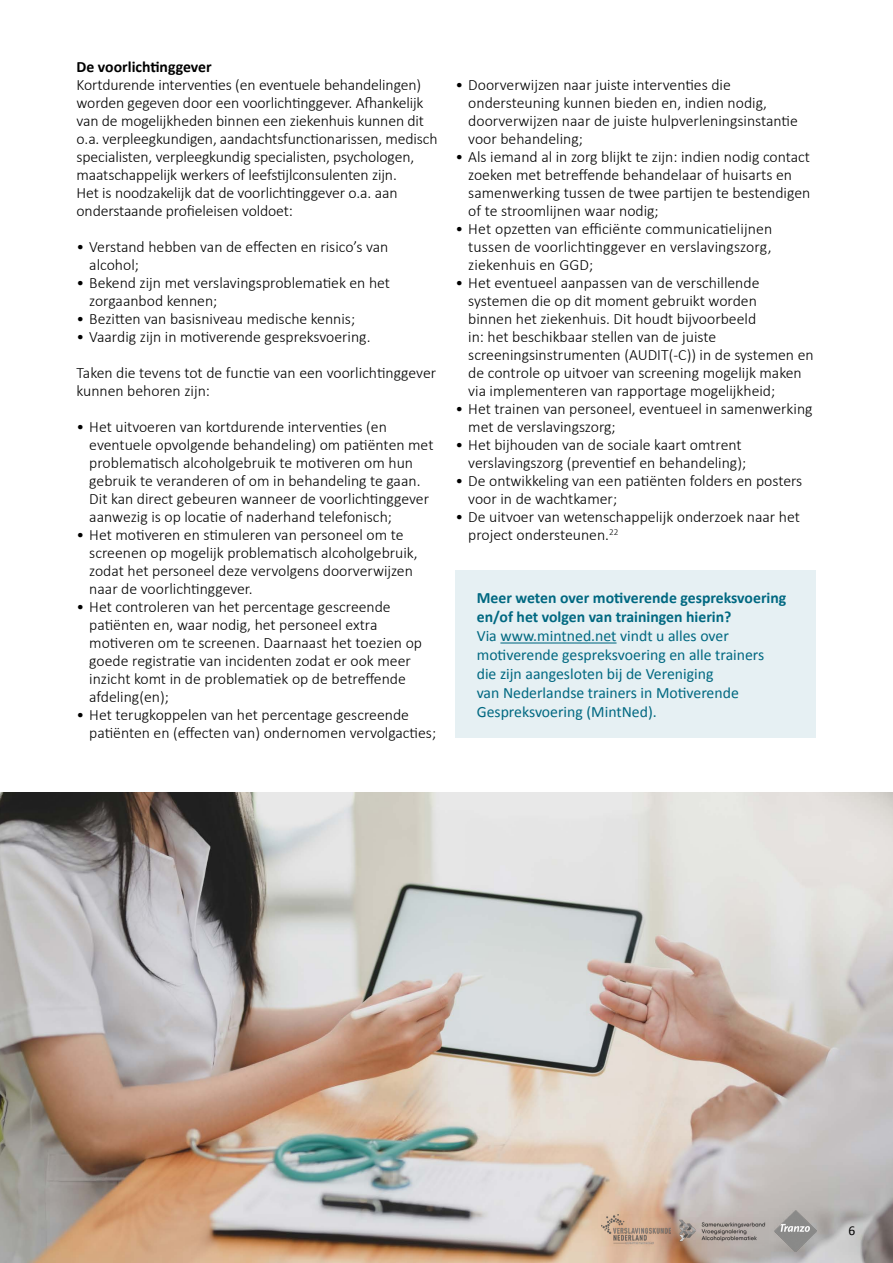
<style>
.page{position:relative;width:893px;height:1263px;background:#fff}
.page>*{position:absolute;margin:0;border:0;box-sizing:border-box;transform-origin:0 0}
.t1{font:300 15.75px/18px "Calibri";color:#000}
.t2{font:15.75px/18.9px "Calibri";color:#006881}
.t3{font:700 15.75px/18.9px "Calibri";color:#006881}
.t4{font:700 15.75px "Calibri";color:#000}
.t5{font:13.5px "Calibri";color:#000}
</style>
<div class="page">
<img style="left:0;top:792px;width:893px;height:471px">
<div style="left:455px;top:570px;width:361px;height:168px;background:#e6f0f3"></div>
<hr style="left:500px;top:642px;width:117px;height:1px;background:#006881">
<img style="left:601px;top:1215px;width:69px;height:32px">
<img style="left:677px;top:1217px;width:91px;height:27px">
<img style="left:775px;top:1210px;width:41px;height:41px">
<p class="t4" style="left:77px;top:57px;width:137px">De voorlichtinggever</p>
<p class="t1" style="left:77px;top:75px;width:363px">Kortdurende interventies (en eventuele behandelingen) worden gegeven door een voorlichtinggever. Afhankelijk van de mogelijkheden binnen een ziekenhuis kunnen dit o.a. verpleegkundigen, aandachtsfunctionarissen, medisch specialisten, verpleegkundig specialisten, psychologen, maatschappelijk werkers of leefstijlconsulenten zijn.<br>Het is noodzakelijk dat de voorlichtinggever o.a. aan onderstaande profieleisen voldoet:</p>
<p class="t1" style="left:89px;top:237px;width:301px;text-indent:-13px">• Verstand hebben van de effecten en risico’s van alcohol;</p>
<p class="t1" style="left:89px;top:273px;width:302px;text-indent:-13px">• Bekend zijn met verslavingsproblematiek en het zorgaanbod kennen;</p>
<p class="t1" style="left:77px;top:309px;width:280px">• Bezitten van basisniveau medische kennis;</p>
<p class="t1" style="left:77px;top:327px;width:295px">• Vaardig zijn in motiverende gespreksvoering.</p>
<p class="t1" style="left:77px;top:363px;width:361px">Taken die tevens tot de functie van een voorlichtinggever kunnen behoren zijn:</p>
<p class="t1" style="left:89px;top:417px;width:346px;text-indent:-13px">• Het uitvoeren van kortdurende interventies (en eventuele opvolgende behandeling) om patiënten met problematisch alcoholgebruik te motiveren om hun gebruik te veranderen of om in behandeling te gaan.<br>Dit kan direct gebeuren wanneer de voorlichtinggever aanwezig is op locatie of naderhand telefonisch;</p>
<p class="t1" style="left:89px;top:525px;width:330px;text-indent:-13px">• Het motiveren en stimuleren van personeel om te screenen op mogelijk problematisch alcoholgebruik, zodat het personeel deze vervolgens doorverwijzen naar de voorlichtinggever.</p>
<p class="t1" style="left:89px;top:597px;width:334px;text-indent:-13px">• Het controleren van het percentage gescreende patiënten en, waar nodig, het personeel extra motiveren om te screenen. Daarnaast het toezien op goede registratie van incidenten zodat er ook meer inzicht komt in de problematiek op de betreffende afdeling(en);</p>
<p class="t1" style="left:89px;top:705px;width:348px;text-indent:-13px">• Het terugkoppelen van het percentage gescreende patiënten en (effecten van) ondernomen vervolgacties;</p>
<p class="t1" style="left:468px;top:75px;width:331px;text-indent:-13px">• Doorverwijzen naar juiste interventies die ondersteuning kunnen bieden en, indien nodig, doorverwijzen naar de juiste hulpverleningsinstantie voor behandeling;</p>
<p class="t1" style="left:468px;top:147px;width:344px;text-indent:-13px">• Als iemand al in zorg blijkt te zijn: indien nodig contact zoeken met betreffende behandelaar of huisarts en samenwerking tussen de twee partijen te bestendigen of te stroomlijnen waar nodig;</p>
<p class="t1" style="left:468px;top:219px;width:306px;text-align:justify;text-indent:-13px">• Het opzetten van efficiënte communicatielijnen tussen de voorlichtinggever en verslavingszorg, ziekenhuis en GGD;</p>
<p class="t1" style="left:468px;top:273px;width:347px;text-indent:-13px">• Het eventueel aanpassen van de verschillende systemen die op dit moment gebruikt worden<br>binnen het ziekenhuis. Dit houdt bijvoorbeeld<br>in: het beschikbaar stellen van de juiste screeningsinstrumenten (AUDIT(-C)) in de systemen en de controle op uitvoer van screening mogelijk maken via implementeren van rapportage mogelijkheid;</p>
<p class="t1" style="left:468px;top:399px;width:346px;text-indent:-13px">• Het trainen van personeel, eventueel in samenwerking met de verslavingszorg;</p>
<p class="t1" style="left:455px;top:435px;width:292px;text-align:right">• Het bijhouden van de sociale kaart omtrent verslavingszorg (preventief en behandeling);</p>
<p class="t1" style="left:468px;top:471px;width:336px;text-indent:-13px">• De ontwikkeling van een patiënten folders en posters voor in de wachtkamer;</p>
<p class="t1" style="left:468px;top:507px;width:333px;text-indent:-13px">• De uitvoer van wetenschappelijk onderzoek naar het project ondersteunen.<sup>22</sup></p>
<p class="t3" style="left:477px;top:589px;width:311px">Meer weten over motiverende gespreksvoering en/of het volgen van trainingen hierin?</p>
<p class="t2" style="left:477px;top:627px;width:289px">Via www.mintned.net vindt u alles over motiverende gespreksvoering en alle trainers die zijn aangesloten bij de Vereniging<br>van Nederlandse trainers in Motiverende Gespreksvoering (MintNed).</p>
<p class="t5" style="left:848px;top:1222px;width:8px">6</p>
</div>
